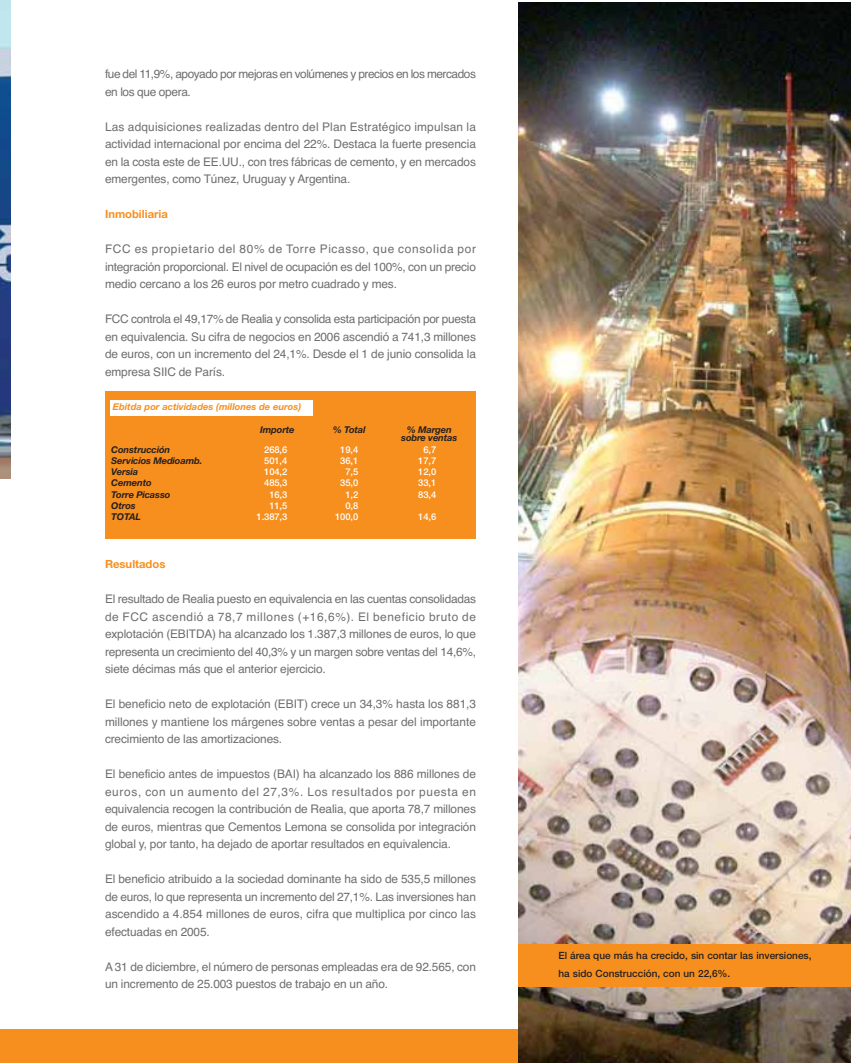
<style>
.page{position:relative;width:851px;height:1063px;background:#fff}
.page>*{position:absolute;margin:0;border:0;box-sizing:border-box;transform-origin:0 0}
.t1{font:11.88px/17.5px "Helvetica";letter-spacing:-.01em;color:#6d6e70;text-align:justify}
.t2{font:11.88px/17.5px "Helvetica";letter-spacing:-.04em;color:#6d6e70}
.t3{font:700 11.25px "Helvetica Neue LT Std";color:#f78f1e}
.t4{font:500 10px/17.5px "Helvetica Neue LT Std";color:#231f20}
.t5{font:italic 700 9.38px/8.8px "Helvetica Neue LT Std";letter-spacing:-.01em;color:#231f20;text-align:center}
.t6{font:500 9.38px "Helvetica Neue LT Std";letter-spacing:-.01em;color:#fff}
.t7{font:italic 700 9.38px "Helvetica Neue LT Std";color:#f78f1e}
</style>
<div class="page">
<div style="left:0;top:1029px;width:850px;height:34px;background:#f78f1e"></div>
<img style="left:0;top:0;width:11px;height:478px">
<img style="left:518px;top:3px;width:332px;height:1060px">
<div style="left:518px;top:944px;width:332px;height:43px;background:#f78f1e"></div>
<div style="left:105px;top:391px;width:370px;height:148px;background:#f78f1e"></div>
<div style="left:110px;top:401px;width:202px;height:15px;background:#fff"></div>
<p class="t2" style="left:105px;top:66px;width:372px">fue del 11,9%, apoyado por mejoras en volúmenes y precios en los mercados en los que opera.</p>
<p class="t1" style="left:105px;top:119px;width:372px">Las adquisiciones realizadas dentro del Plan Estratégico impulsan la actividad internacional por encima del 22%. Destaca la fuerte presencia en la costa este de EE.UU., con tres fábricas de cemento, y en mercados emergentes, como Túnez, Uruguay y Argentina.</p>
<p class="t3" style="left:105px;top:210px;width:64px">Inmobiliaria</p>
<p class="t1" style="left:105px;top:241px;width:372px">FCC es propietario del 80% de Torre Picasso, que consolida por integración proporcional. El nivel de ocupación es del 100%, con un precio medio cercano a los 26 euros por metro cuadrado y mes.</p>
<p class="t1" style="left:105px;top:311px;width:372px">FCC controla el 49,17% de Realia y consolida esta participación por puesta en equivalencia. Su cifra de negocios en 2006 ascendió a 741,3 millones de euros, con un incremento del 24,1%. Desde el 1 de junio consolida la empresa SIIC de París.</p>
<p class="t7" style="left:113px;top:404px;width:190px">Ebitda por actividades (millones de euros)</p>
<p class="t5" style="left:260px;top:426px;width:36px">Importe</p>
<p class="t5" style="left:333px;top:426px;width:34px">% Total</p>
<p class="t5" style="left:401px;top:426px;width:58px">% Margen sobre ventas</p>
<p class="t5" style="left:111px;top:446px;width:60px">Construcción</p>
<p class="t6" style="left:264px;top:446px;width:25px">268,6</p>
<p class="t6" style="left:340px;top:446px;width:19px">19,4</p>
<p class="t6" style="left:423px;top:446px;width:14px">6,7</p>
<p class="t5" style="left:111px;top:457px;width:92px">Servicios Medioamb.</p>
<p class="t6" style="left:264px;top:457px;width:25px">501,4</p>
<p class="t6" style="left:340px;top:457px;width:19px">36,1</p>
<p class="t6" style="left:418px;top:457px;width:19px">17,7</p>
<p class="t5" style="left:111px;top:468px;width:28px">Versia</p>
<p class="t6" style="left:264px;top:468px;width:25px">104,2</p>
<p class="t6" style="left:345px;top:468px;width:14px">7,5</p>
<p class="t6" style="left:418px;top:468px;width:19px">12,0</p>
<p class="t5" style="left:111px;top:479px;width:42px">Cemento</p>
<p class="t6" style="left:264px;top:480px;width:25px">485,3</p>
<p class="t6" style="left:340px;top:480px;width:19px">35,0</p>
<p class="t6" style="left:418px;top:480px;width:19px">33,1</p>
<p class="t5" style="left:111px;top:491px;width:61px">Torre Picasso</p>
<p class="t6" style="left:269px;top:491px;width:19px">16,3</p>
<p class="t6" style="left:345px;top:491px;width:14px">1,2</p>
<p class="t6" style="left:418px;top:491px;width:19px">83,4</p>
<p class="t5" style="left:111px;top:502px;width:26px">Otros</p>
<p class="t6" style="left:269px;top:502px;width:19px">11,5</p>
<p class="t6" style="left:345px;top:502px;width:14px">0,8</p>
<p class="t5" style="left:111px;top:513px;width:31px">TOTAL</p>
<p class="t6" style="left:256px;top:513px;width:32px">1.387,3</p>
<p class="t6" style="left:335px;top:513px;width:25px">100,0</p>
<p class="t6" style="left:418px;top:513px;width:19px">14,6</p>
<p class="t3" style="left:105px;top:560px;width:62px">Resultados</p>
<p class="t1" style="left:105px;top:591px;width:372px">El resultado de Realia puesto en equivalencia en las cuentas consolidadas de FCC ascendió a 78,7 millones (+16,6%). El beneficio bruto de explotación (EBITDA) ha alcanzado los 1.387,3 millones de euros, lo que representa un crecimiento del 40,3% y un margen sobre ventas del 14,6%, siete décimas más que el anterior ejercicio.</p>
<p class="t1" style="left:105px;top:696px;width:372px">El beneficio neto de explotación (EBIT) crece un 34,3% hasta los 881,3 millones y mantiene los márgenes sobre ventas a pesar del importante crecimiento de las amortizaciones.</p>
<p class="t1" style="left:105px;top:766px;width:372px">El beneficio antes de impuestos (BAI) ha alcanzado los 886 millones de euros, con un aumento del 27,3%. Los resultados por puesta en equivalencia recogen la contribución de Realia, que aporta 78,7 millones de euros, mientras que Cementos Lemona se consolida por integración global y, por tanto, ha dejado de aportar resultados en equivalencia.</p>
<p class="t1" style="left:105px;top:871px;width:372px">El beneficio atribuido a la sociedad dominante ha sido de 535,5 millones de euros, lo que representa un incremento del 27,1%. Las inversiones han ascendido a 4.854 millones de euros, cifra que multiplica por cinco las efectuadas en 2005.</p>
<p class="t1" style="left:105px;top:959px;width:372px">A 31 de diciembre, el número de personas empleadas era de 92.565, con un incremento de 25.003 puestos de trabajo en un año.</p>
<p class="t4" style="left:558px;top:948px;width:254px">El área que más ha crecido, sin contar las inversiones, ha sido Construcción, con un 22,6%.</p>
</div>
